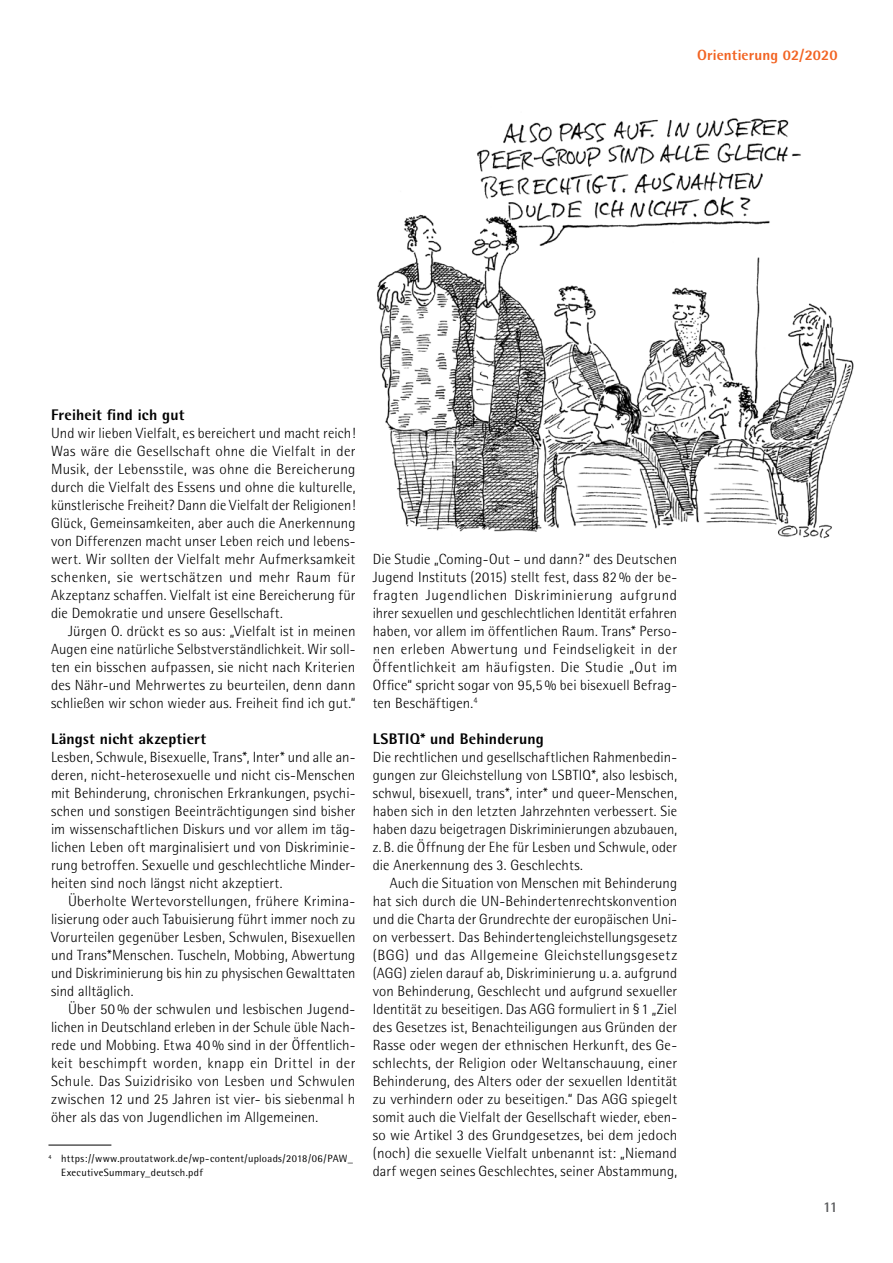
<style>
.page{position:relative;width:893px;height:1263px;background:#fff}
.page>*{position:absolute;margin:0;border:0;box-sizing:border-box;transform-origin:0 0}
.t1{font:800 15.3px "Rotis Semi Sans";letter-spacing:.01em;color:#000}
.t2{font:300 14.85px/18px "Rotis Semi Sans";letter-spacing:.01em;color:#000;text-align:justify}
.t3{font:800 14.85px "Rotis Semi Sans";letter-spacing:.01em;color:#f26322}
.t4{font:700 14.85px "Rotis Semi Sans";color:#58595b}
.t5{font:10.5px/13.5px "Rotis Semi Sans";letter-spacing:.025em;color:#000}
</style>
<div class="page">
<img style="left:377px;top:118px;width:477px;height:421px">
<hr style="left:48px;top:1145px;width:63px;height:1px;background:#000">
<p class="t3" style="left:697px;top:45px;width:142px">Orientierung 02/2020</p>
<p class="t1" style="left:51px;top:405px;width:135px">Freiheit find ich gut</p>
<p class="t2" style="left:51px;top:424px;width:306px">Und wir lieben Vielfalt, es bereichert und macht reich!<br>Was wäre die Gesellschaft ohne die Vielfalt in der Musik, der Lebensstile, was ohne die Bereicherung durch die Vielfalt des Essens und ohne die kulturelle, künstlerische Freiheit? Dann die Vielfalt der Religionen!<br>Glück, Gemeinsamkeiten, aber auch die Anerkennung von Differenzen macht unser Leben reich und lebens&shy;wert. Wir sollten der Vielfalt mehr Aufmerksamkeit schenken, sie wertschätzen und mehr Raum für Akzeptanz schaffen. Vielfalt ist eine Bereicherung für die Demokratie und unsere Gesellschaft.</p>
<p class="t2" style="left:51px;top:622px;width:306px;text-indent:17px">Jürgen O. drückt es so aus: „Vielfalt ist in meinen Augen eine natürliche Selbstverständlichkeit. Wir soll&shy;ten ein bisschen aufpassen, sie nicht nach Kriterien des Nähr-und Mehrwertes zu beurteilen, denn dann schließen wir schon wieder aus. Freiheit find ich gut.“</p>
<p class="t1" style="left:51px;top:729px;width:157px">Längst nicht akzeptiert</p>
<p class="t2" style="left:51px;top:748px;width:306px">Lesben, Schwule, Bisexuelle, Trans*, Inter* und alle an&shy;deren, nicht-heterosexuelle und nicht cis-Menschen mit Behinderung, chronischen Erkrankungen, psychi&shy;schen und sonstigen Beeinträchtigungen sind bisher im wissenschaftlichen Diskurs und vor allem im täg&shy;lichen Leben oft marginalisiert und von Diskriminie&shy;rung betroffen. Sexuelle und geschlechtliche Minder&shy;heiten sind noch längst nicht akzeptiert.</p>
<p class="t2" style="left:51px;top:892px;width:306px;text-indent:17px">Überholte Wertevorstellungen, frühere Krimina&shy;lisierung oder auch Tabuisierung führt immer noch zu Vorurteilen gegenüber Lesben, Schwulen, Bisexuellen und Trans*Menschen. Tuscheln, Mobbing, Abwertung und Diskriminierung bis hin zu physischen Gewalttaten sind alltäglich.</p>
<p class="t2" style="left:51px;top:1000px;width:306px;text-indent:17px">Über 50% der schwulen und lesbischen Jugend&shy;lichen in Deutschland erleben in der Schule üble Nach&shy;rede und Mobbing. Etwa 40% sind in der Öffentlich&shy;keit beschimpft worden, knapp ein Drittel in der Schule. Das Suizidrisiko von Lesben und Schwulen zwischen 12 und 25 Jahren ist vier- bis siebenmal h öher als das von Jugendlichen im Allgemeinen.</p>
<p class="t5" style="left:61px;top:1152px;width:293px;text-indent:-13px"><sup>4</sup> https://www.proutatwork.de/wp-content/uploads/2018/06/PAW_<br>ExecutiveSummary_deutsch.pdf</p>
<p class="t2" style="left:373px;top:550px;width:306px">Die Studie „Coming-Out – und dann?“ des Deutschen Jugend Instituts (2015) stellt fest, dass 82% der be&shy;fragten Jugendlichen Diskriminierung aufgrund ihrer sexuellen und geschlechtlichen Identität erfahren haben, vor allem im öffentlichen Raum. Trans* Perso&shy;nen erleben Abwertung und Feindseligkeit in der Öffentlichkeit am häufigsten. Die Studie „Out im Office“ spricht sogar von 95,5% bei bisexuell Befrag&shy;ten Beschäftigen.<sup>4</sup></p>
<p class="t1" style="left:373px;top:729px;width:173px">LSBTIQ* und Behinderung</p>
<p class="t2" style="left:373px;top:748px;width:306px">Die rechtlichen und gesellschaftlichen Rahmenbedin&shy;gungen zur Gleichstellung von LSBTIQ*, also lesbisch, schwul, bisexuell, trans*, inter* und queer-Menschen, haben sich in den letzten Jahrzehnten verbessert. Sie haben dazu beigetragen Diskriminierungen abzubauen, z. B. die Öffnung der Ehe für Lesben und Schwule, oder die Anerkennung des 3. Geschlechts.</p>
<p class="t2" style="left:373px;top:874px;width:306px;text-indent:17px">Auch die Situation von Menschen mit Behinderung hat sich durch die UN-Behindertenrechtskonvention und die Charta der Grundrechte der europäischen Uni&shy;on verbessert. Das Behindertengleichstellungsgesetz (BGG) und das Allgemeine Gleichstellungsgesetz (AGG) zielen darauf ab, Diskriminierung u. a. aufgrund von Behinderung, Geschlecht und aufgrund sexueller Identität zu beseitigen. Das AGG formuliert in § 1 „Ziel des Gesetzes ist, Benachteiligungen aus Gründen der Rasse oder wegen der ethnischen Herkunft, des Ge&shy;schlechts, der Religion oder Weltanschauung, einer Behinderung, des Alters oder der sexuellen Identität zu verhindern oder zu beseitigen.“ Das AGG spiegelt somit auch die Vielfalt der Gesellschaft wieder, eben&shy;so wie Artikel 3 des Grundgesetzes, bei dem jedoch (noch) die sexuelle Vielfalt unbenannt ist: „Niemand darf wegen seines Geschlechtes, seiner Abstammung,</p>
<p class="t4" style="left:823px;top:1197px;width:16px">11</p>
</div>
